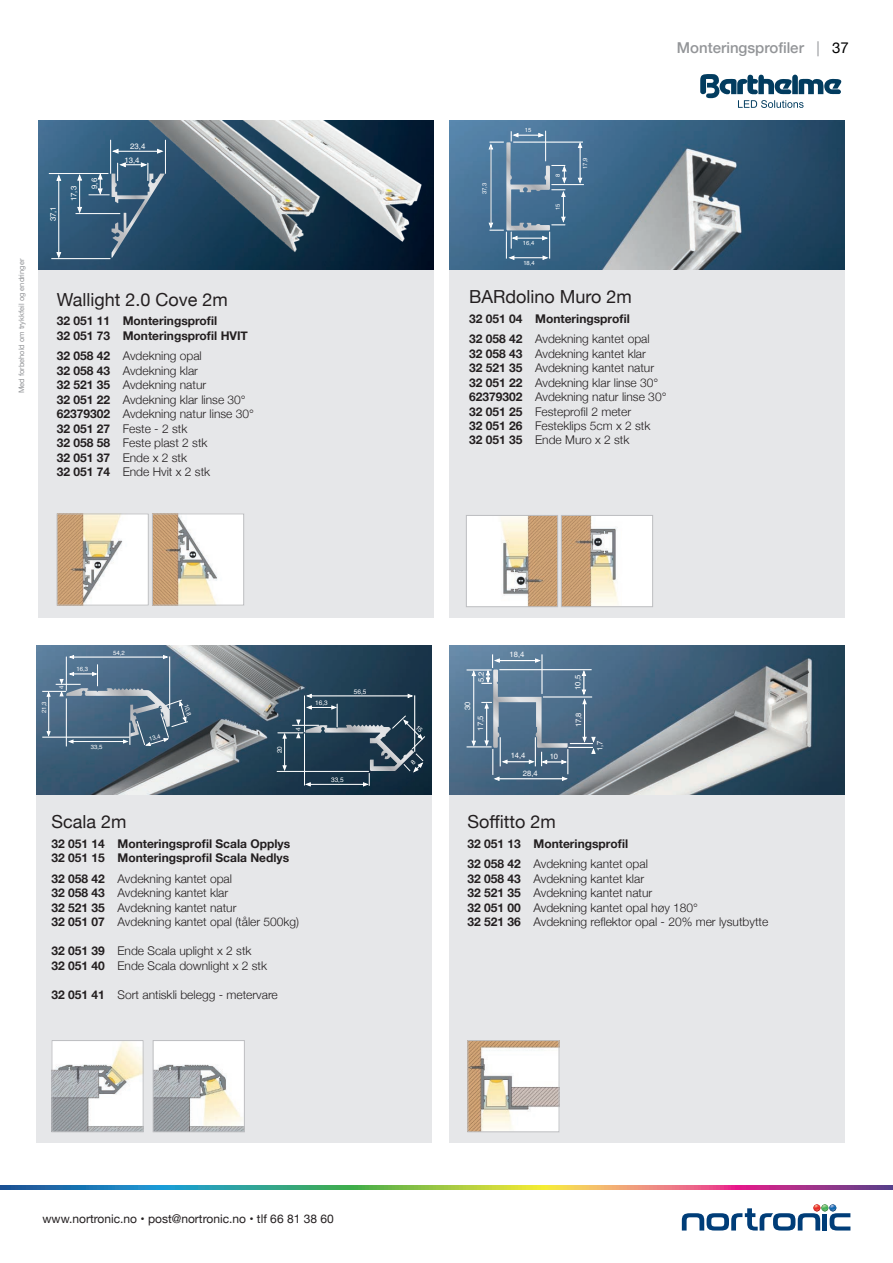
<style>
.page{position:relative;width:893px;height:1263px;background:#fff}
.page>*{position:absolute;margin:0;border:0;box-sizing:border-box;transform-origin:0 0}
.t1{font:18px "Helvetica Neue";color:#231f20}
.t2{font:500 15px "Helvetica Neue";color:#939598}
.t3{font:300 12px/14.5px "Helvetica Neue";color:#231f20}
.t4{font:700 12px/20.5px "Helvetica Neue";color:#231f20}
.t5{font:12px "Helvetica Neue";color:#231f20}
.t6{font:7.8px "Helvetica";color:#fff}
.t7{font:7.65px "Helvetica";color:#fff}
.t8{font:7.5px "Helvetica Neue";color:#939598}
.t9{font:6.45px "Helvetica";color:#fff}
.t10{font:6px "Helvetica";color:#fff}
.t11{font:5.85px "Helvetica";color:#fff}
.s1{font-weight:700}
.s2{font-weight:400}
.s3{font-weight:400;color:#000001}
.s4{font-weight:300}
</style>
<div class="page">
<svg style="left:682px;top:1204px;width:168px;height:26px"></svg>
<svg style="left:0;top:1186px;width:893px;height:3px;background:#818c7f"></svg>
<div style="left:449px;top:120px;width:396px;height:498px;background:#e6e7e9"></div>
<img style="left:449px;top:120px;width:396px;height:149px">
<hr style="left:513px;top:142px;width:70px;height:1px;background:#fff">
<hr style="left:551px;top:184px;width:33px;height:1px;background:#fff">
<svg style="left:577px;top:177px;width:6px;height:8px"></svg>
<svg style="left:577px;top:141px;width:6px;height:8px"></svg>
<hr style="left:580px;top:147px;width:1px;height:32px;background:#fff">
<svg style="left:488px;top:131px;width:79px;height:130px;background:#5a7f9e"></svg>
<img style="left:468px;top:517px;width:88px;height:88px">
<div style="left:466px;top:515px;width:92px;height:92px;border:1px solid #bcbdc0"></div>
<img style="left:563px;top:517px;width:88px;height:88px">
<div style="left:561px;top:515px;width:92px;height:92px;border:1px solid #bcbdc0"></div>
<div style="left:449px;top:645px;width:395px;height:498px;background:#e6e7e9"></div>
<img style="left:449px;top:645px;width:395px;height:149px">
<svg style="left:467px;top:654px;width:129px;height:127px;background:#607d96"></svg>
<img style="left:469px;top:1042px;width:88px;height:88px">
<div style="left:467px;top:1040px;width:92px;height:92px;border:1px solid #bcbdc0"></div>
<div style="left:36px;top:645px;width:396px;height:498px;background:#e6e7e9"></div>
<img style="left:36px;top:645px;width:396px;height:149px">
<hr style="left:277px;top:771px;width:92px;height:1px;background:#fff">
<img style="left:54px;top:1042px;width:88px;height:88px">
<div style="left:52px;top:1040px;width:92px;height:92px;border:1px solid #bcbdc0"></div>
<svg style="left:42px;top:654px;width:147px;height:92px;background:#5c7890"></svg>
<img style="left:155px;top:1042px;width:88px;height:88px">
<div style="left:153px;top:1040px;width:92px;height:92px;border:1px solid #bcbdc0"></div>
<div style="left:38px;top:120px;width:396px;height:498px;background:#e6e7e9"></div>
<img style="left:38px;top:120px;width:396px;height:149px">
<svg style="left:111px;top:148px;width:8px;height:6px"></svg>
<hr style="left:114px;top:151px;width:47px;height:1px;background:#fff">
<hr style="left:110px;top:140px;width:1px;height:34px;background:#fff">
<hr style="left:76px;top:213px;width:44px;height:1px;background:#fff">
<hr style="left:51px;top:258px;width:59px;height:1px;background:#fff">
<svg style="left:76px;top:174px;width:7px;height:41px"></svg>
<svg style="left:56px;top:251px;width:6px;height:9px"></svg>
<svg style="left:56px;top:174px;width:6px;height:8px"></svg>
<hr style="left:58px;top:179px;width:1px;height:73px;background:#fff">
<svg style="left:89px;top:162px;width:76px;height:96px;background:#426580"></svg>
<hr style="left:49px;top:173px;width:59px;height:1px;background:#fff">
<img style="left:154px;top:515px;width:88px;height:88px">
<div style="left:152px;top:513px;width:92px;height:92px;border:1px solid #bcbdc0"></div>
<img style="left:59px;top:515px;width:88px;height:88px">
<div style="left:57px;top:513px;width:92px;height:92px;border:1px solid #bcbdc0"></div>
<img style="left:141px;top:120px;width:284px;height:134px">
<svg style="left:700px;top:74px;width:141px;height:34px"></svg>
<svg style="left:278px;top:693px;width:148px;height:93px;background:#354e60"></svg>
<p class="t8" style="left:16px;top:393px;width:136px;rotate:-90deg">Med forbehold om trykkfeil og endringer</p>
<p class="t6" style="left:130px;top:140px;width:17px">23,4</p>
<p class="t6" style="left:47px;top:221px;width:17px;rotate:-90deg">37,1</p>
<p class="t6" style="left:68px;top:201px;width:17px;rotate:-90deg">17,3</p>
<p class="t6" style="left:89px;top:189px;width:12px;rotate:-90deg">9,6</p>
<p class="t6" style="left:124px;top:154px;width:17px">13,4</p>
<h1 class="t1" style="left:57px;top:286px;width:173px">Wallight 2.0 Cove 2m</h1>
<p class="t4" style="left:57px;top:314px;width:193px;line-height:14.5px">32 051 11 Monteringsprofil<br>32 051 73 Monteringsprofil HVIT</p>
<p class="t3" style="left:57px;top:348px;width:199px"><span class="s1">32 058 42</span> Avdekning opal<br><span class="s1">32 058 43</span> Avdekning klar<br><span class="s1">32 521 35</span> Avdekning natur<br><span class="s1">32 051 22</span> Avdekning klar linse 30°<br><span class="s1">62379302</span> Avdekning natur linse 30°<br><span class="s1">32 051 27</span> Feste - 2 stk<br><span class="s1">32 058 58</span> Feste plast 2 stk<br><span class="s1">32 051 37</span> Ende x 2 stk<br><span class="s1">32 051 74</span> Ende Hvit x 2 stk</p>
<p class="t10" style="left:39px;top:713px;width:13px;rotate:-90deg">21,3</p>
<p class="t10" style="left:57px;top:689px;width:5px;rotate:-90deg">4</p>
<p class="t10" style="left:77px;top:665px;width:13px">16,3</p>
<p class="t10" style="left:113px;top:648px;width:13px">54,2</p>
<p class="t10" style="left:91px;top:743px;width:13px">33,5</p>
<p class="t10" style="left:148px;top:735px;width:13px;rotate:-17deg">13,4</p>
<p class="t10" style="left:191px;top:703px;width:13px;rotate:74deg">10,8</p>
<h1 class="t1" style="left:52px;top:809px;width:77px">Scala 2m</h1>
<p class="t9" style="left:274px;top:753px;width:9px;rotate:-90deg">20</p>
<p class="t9" style="left:293px;top:731px;width:5px;rotate:-90deg">4</p>
<p class="t4" style="left:52px;top:836px;width:240px;line-height:14.5px">32 051 14 Monteringsprofil Scala Opplys<br>32 051 15 Monteringsprofil Scala Nedlys</p>
<p class="t3" style="left:52px;top:870px;width:249px"><span class="s1">32 058 42</span> Avdekning kantet opal<br><span class="s1">32 058 43</span> Avdekning kantet klar<br><span class="s1">32 521 35</span> Avdekning kantet natur<br><span class="s1">32 051 07</span> Avdekning kantet opal (tåler 500kg)</p>
<p class="t3" style="left:52px;top:943px;width:217px"><span class="s1">32 051 39</span> Ende Scala uplight x 2 stk<br><span class="s1">32 051 40</span> Ende Scala downlight x 2 stk</p>
<p class="t3" style="left:52px;top:986px;width:228px"><span class="s1">32 051 41</span> Sort antiskli belegg - metervare</p>
<p class="t9" style="left:315px;top:697px;width:14px">16,3</p>
<p class="t9" style="left:354px;top:686px;width:14px">56,5</p>
<p class="t9" style="left:331px;top:775px;width:14px">33,5</p>
<p class="t5" style="left:43px;top:1210px;width:293px">www.nortronic.no • post@nortronic.no • tlf 66 81 38 60</p>
<p class="t2" style="left:677px;top:36px;width:174px">Monteringsprofiler <span class="s2">|</span> <span class="s3">37</span></p>
<p class="t11" style="left:480px;top:194px;width:13px;rotate:-90deg">37,3</p>
<p class="t11" style="left:525px;top:126px;width:8px">15</p>
<p class="t11" style="left:523px;top:239px;width:13px">16,4</p>
<p class="t11" style="left:523px;top:258px;width:13px">18,4</p>
<p class="t11" style="left:553px;top:177px;width:5px;rotate:-90deg">8</p>
<p class="t11" style="left:553px;top:210px;width:8px;rotate:-90deg">15</p>
<p class="t11" style="left:580px;top:169px;width:13px;rotate:-90deg">17,9</p>
<h1 class="t1" style="left:469px;top:284px;width:164px">BARdolino Muro 2m</h1>
<p class="t4" style="left:469px;top:308px;width:182px">32 051 04 Monteringsprofil<br>32 058 42 <span class="s4">Avdekning kantet opal</span></p>
<p class="t3" style="left:469px;top:345px;width:199px"><span class="s1">32 058 43</span> Avdekning kantet klar<br><span class="s1">32 521 35</span> Avdekning kantet natur<br><span class="s1">32 051 22</span> Avdekning klar linse 30°<br><span class="s1">62379302</span> Avdekning natur linse 30°<br><span class="s1">32 051 25</span> Festeprofil 2 meter<br><span class="s1">32 051 26</span> Festeklips 5cm x 2 stk<br><span class="s1">32 051 35</span> Ende Muro x 2 stk</p>
<p class="t7" style="left:462px;top:710px;width:10px;rotate:-90deg">30</p>
<p class="t7" style="left:475px;top:682px;width:12px;rotate:-90deg">5,2</p>
<p class="t7" style="left:475px;top:731px;width:16px;rotate:-90deg">17,5</p>
<p class="t7" style="left:510px;top:648px;width:16px">18,4</p>
<p class="t7" style="left:511px;top:750px;width:16px">14,4</p>
<p class="t7" style="left:523px;top:767px;width:16px">28,4</p>
<p class="t7" style="left:550px;top:750px;width:10px">10</p>
<h1 class="t1" style="left:467px;top:809px;width:90px">Soffitto 2m</h1>
<p class="t7" style="left:572px;top:690px;width:16px;rotate:-90deg">10,5</p>
<p class="t7" style="left:572px;top:727px;width:16px;rotate:-90deg">17,8</p>
<p class="t7" style="left:594px;top:751px;width:12px;rotate:-90deg">1,7</p>
<p class="t4" style="left:467px;top:833px;width:182px">32 051 13 Monteringsprofil<br>32 058 42 <span class="s4">Avdekning kantet opal</span></p>
<p class="t3" style="left:467px;top:870px;width:302px"><span class="s1">32 058 43</span> Avdekning kantet klar<br><span class="s1">32 521 35</span> Avdekning kantet natur<br><span class="s1">32 051 00</span> Avdekning kantet opal høy 180°<br><span class="s1">32 521 36</span> Avdekning reflektor opal - 20% mer lysutbytte</p>
</div>
